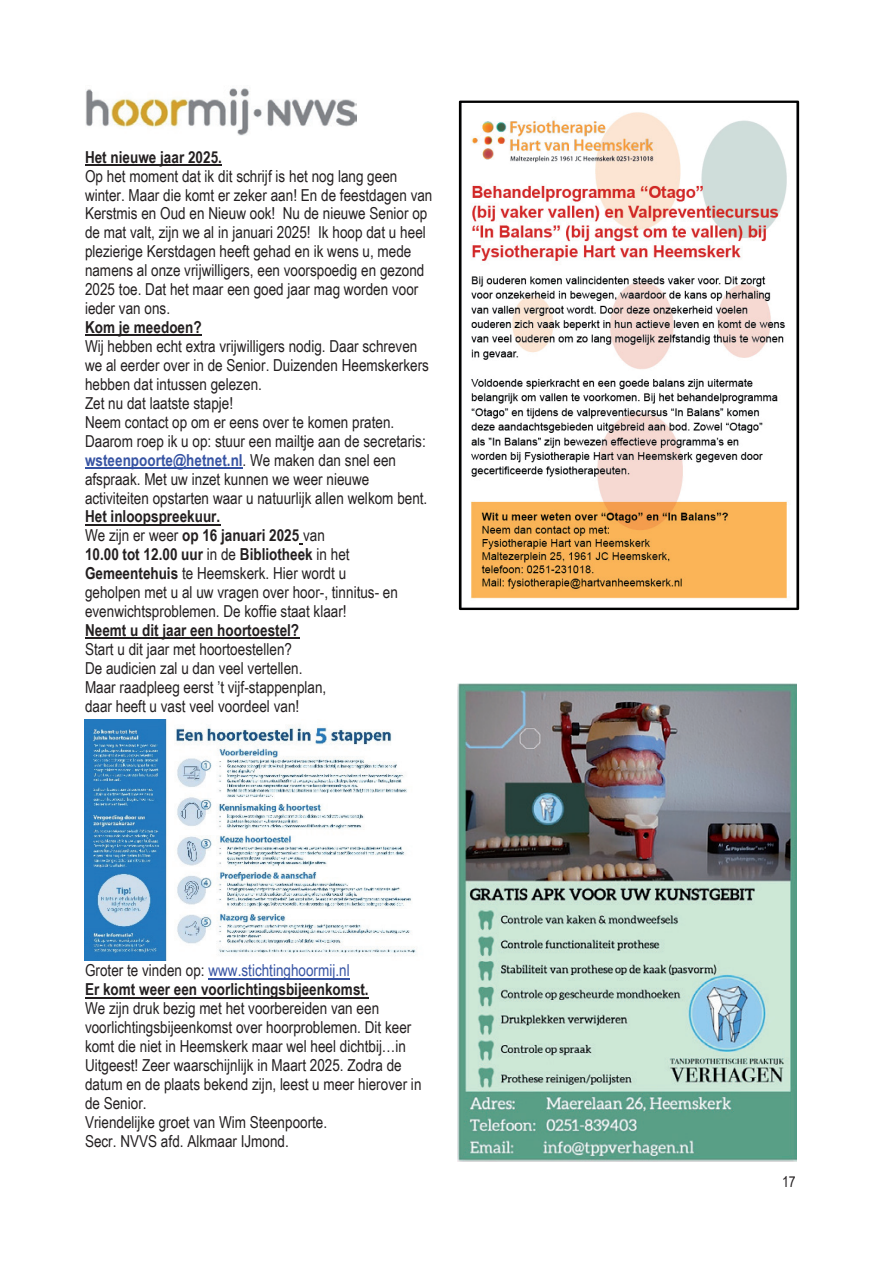
<style>
.page{position:relative;width:893px;height:1263px;background:#fff}
.page>*{position:absolute;margin:0;border:0;box-sizing:border-box;transform-origin:0 0}
.t1{font:16.5px/18.9px "Arial Narrow";color:#231f20}
.t2{font:700 16.5px/18.9px "Arial Narrow";color:#231f20}
.t3{font:15px "Arial Narrow";color:#231f20}
.s1{font-weight:700;color:#3653a3}
.s2{font-weight:700}
.s3{font-weight:400}
.s4{font-weight:400;color:#3653a3}
</style>
<div class="page">
<hr style="left:85px;top:164px;width:137px;height:2px;background:#231f20">
<hr style="left:85px;top:335px;width:117px;height:1px;background:#231f20">
<hr style="left:85px;top:467px;width:158px;height:1px;background:#3653a3">
<hr style="left:85px;top:524px;width:135px;height:1px;background:#231f20">
<hr style="left:85px;top:638px;width:214px;height:1px;background:#231f20">
<hr style="left:208px;top:978px;width:142px;height:1px;background:#3653a3">
<hr style="left:85px;top:997px;width:284px;height:1px;background:#231f20">
<img style="left:85px;top:88px;width:272px;height:47px">
<img style="left:471px;top:112px;width:316px;height:487px">
<div style="left:459px;top:101px;width:340px;height:509px;border:2px solid #000"></div>
<img style="left:457px;top:684px;width:339px;height:477px">
<img style="left:85px;top:719px;width:331px;height:242px">
<p class="t2" style="left:85px;top:147px;width:138px">Het nieuwe jaar 2025.</p>
<p class="t1" style="left:85px;top:166px;width:349px">Op het moment dat ik dit schrijf is het nog lang geen winter. Maar die komt er zeker aan! En de feestdagen van Kerstmis en Oud en Nieuw ook! Nu de nieuwe Senior op de mat valt, zijn we al in januari 2025! Ik hoop dat u heel plezierige Kerstdagen heeft gehad en ik wens u, mede namens al onze vrijwilligers, een voorspoedig en gezond 2025 toe. Dat het maar een goed jaar mag worden voor ieder van ons.</p>
<p class="t2" style="left:85px;top:317px;width:118px">Kom je meedoen?</p>
<p class="t1" style="left:85px;top:336px;width:345px">Wij hebben echt extra vrijwilligers nodig. Daar schreven we al eerder over in de Senior. Duizenden Heemskerkers hebben dat intussen gelezen.<br>Zet nu dat laatste stapje!<br>Neem contact op om er eens over te komen praten.<br>Daarom roep ik u op: stuur een mailtje aan de secretaris: <span class="s1">wsteenpoorte@hetnet.nl</span>. We maken dan snel een afspraak. Met uw inzet kunnen we weer nieuwe activiteiten opstarten waar u natuurlijk allen welkom bent.</p>
<p class="t1" style="left:85px;top:506px;width:314px"><span class="s2">Het inloopspreekuur.<br></span>We zijn er weer <span class="s2">op 16 januari 2025</span> van<br><span class="s2">10.00 tot 12.00 uur</span> in de <span class="s2">Bibliotheek</span> in het <span class="s2">Gemeentehuis</span> te Heemskerk. Hier wordt u geholpen met u al uw vragen over hoor-, tinnitus- en evenwichtsproblemen. De koffie staat klaar!</p>
<p class="t2" style="left:85px;top:620px;width:216px">Neemt u dit jaar een hoortoestel?</p>
<p class="t1" style="left:85px;top:639px;width:243px">Start u dit jaar met hoortoestellen?<br>De audicien zal u dan veel vertellen.<br>Maar raadpleeg eerst ’t vijf-stappenplan, daar heeft u vast veel voordeel van!</p>
<p class="t2" style="left:85px;top:960px;width:285px"><span class="s3">Groter te vinden op:</span> <span class="s4">www.stichtinghoormij.nl<br></span>Er komt weer een voorlichtingsbijeenkomst.</p>
<p class="t1" style="left:85px;top:998px;width:338px">We zijn druk bezig met het voorbereiden van een voorlichtingsbijeenkomst over hoorproblemen. Dit keer komt die niet in Heemskerk maar wel heel dichtbij…in Uitgeest! Zeer waarschijnlijk in Maart 2025. Zodra de datum en de plaats bekend zijn, leest u meer hierover in de Senior.<br>Vriendelijke groet van Wim Steenpoorte.<br>Secr. NVVS afd. Alkmaar IJmond.</p>
<p class="t3" style="left:782px;top:1170px;width:15px">17</p>
</div>
